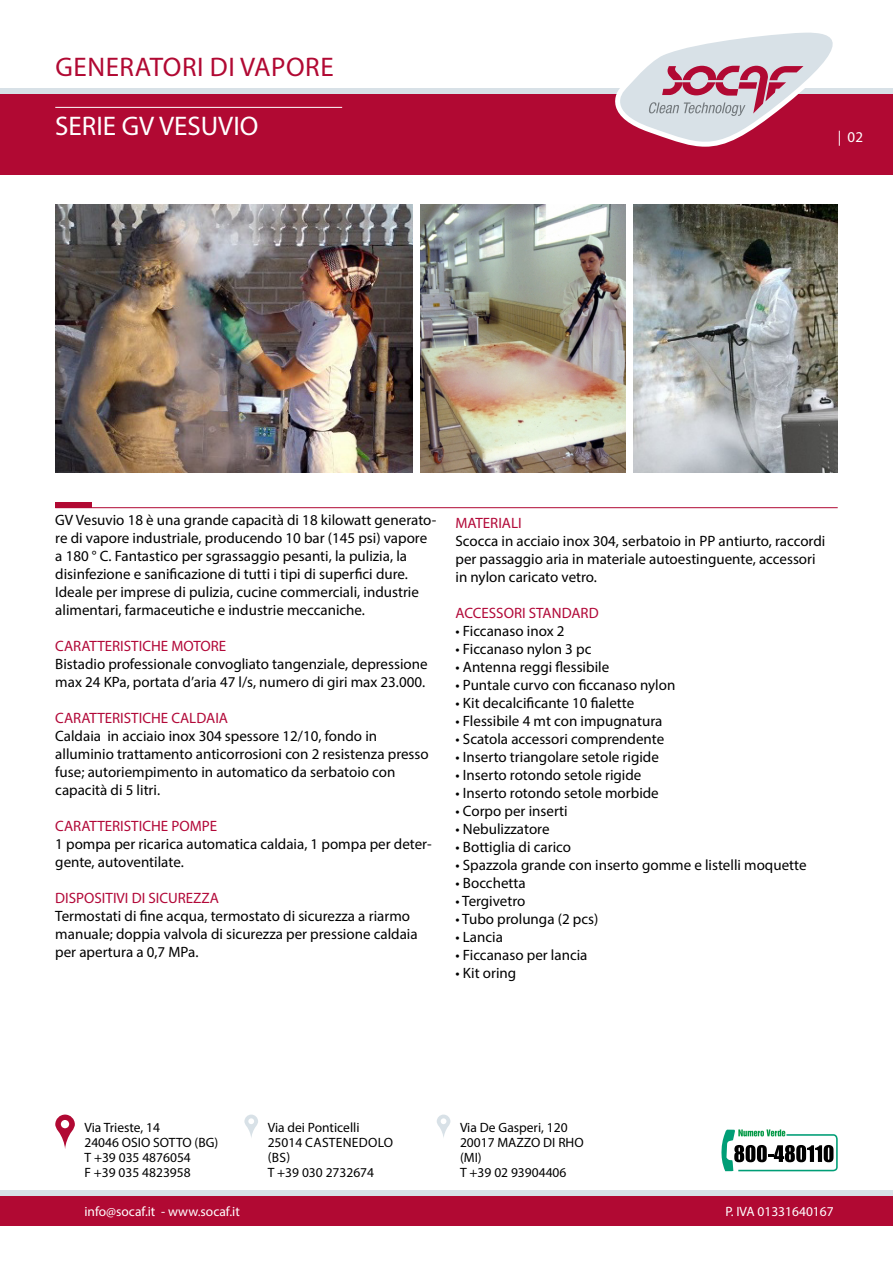
<style>
.page{position:relative;width:893px;height:1263px;background:#fff}
.page>*{position:absolute;margin:0;border:0;box-sizing:border-box;transform-origin:0 0}
.t1{font:27px "Myriad Pro";letter-spacing:.02em;color:#b10933}
.t2{font:27px "Myriad Pro";color:#fff}
.t3{font:15px/18px "Myriad Pro";color:#000}
.t4{font:15px "Myriad Pro";color:#b20838}
.t5{font:15px "Myriad Pro";color:#fff}
.t6{font:13.5px/15px "Myriad Pro";color:#000}
.t7{font:13.5px "Myriad Pro";color:#fff}
</style>
<div class="page">
<div style="left:0;top:94px;width:893px;height:80px;background:#b10933"></div>
<div style="left:0;top:1196px;width:893px;height:29px;background:#b10933"></div>
<div style="left:0;top:88px;width:893px;height:6px;background:#d8e1e7"></div>
<div style="left:0;top:1190px;width:893px;height:6px;background:#d8e1e7"></div>
<hr style="left:55px;top:107px;width:287px;height:1px;background:#fff">
<svg style="left:55px;top:1114px;width:20px;height:35px"></svg>
<svg style="left:244px;top:1114px;width:14px;height:24px"></svg>
<svg style="left:437px;top:1114px;width:13px;height:24px"></svg>
<svg style="left:721px;top:1129px;width:117px;height:42px"></svg>
<img style="left:55px;top:204px;width:357px;height:268px">
<img style="left:634px;top:204px;width:204px;height:268px">
<img style="left:421px;top:204px;width:204px;height:268px">
<div style="left:55px;top:502px;width:36px;height:6px;background:#b10933"></div>
<hr style="left:55px;top:507px;width:783px;height:1px;background:#b10933">
<svg style="left:615px;top:32px;width:218px;height:115px"></svg>
<h1 class="t1" style="left:56px;top:50px;width:280px">GENERATORI DI VAPORE</h1>
<h1 class="t2" style="left:55px;top:109px;width:205px">SERIE GV VESUVIO</h1>
<p class="t5" style="left:838px;top:128px;width:27px">| 02</p>
<p class="t3" style="left:55px;top:510px;width:382px">GV Vesuvio 18 è una grande capacità di 18 kilowatt generato&shy;re di vapore industriale, producendo 10 bar (145 psi) vapore a 180 ° C. Fantastico per sgrassaggio pesanti, la pulizia, la disinfezione e sanificazione di tutti i tipi di superfici dure.<br>Ideale per imprese di pulizia, cucine commerciali, industrie alimentari, farmaceutiche e industrie meccaniche.</p>
<p class="t4" style="left:55px;top:636px;width:172px">CARATTERISTICHE MOTORE</p>
<p class="t3" style="left:55px;top:654px;width:374px">Bistadio professionale convogliato tangenziale, depressione max 24 KPa, portata d’aria 47 l/s, numero di giri max 23.000.</p>
<p class="t4" style="left:55px;top:708px;width:174px">CARATTERISTICHE CALDAIA</p>
<p class="t3" style="left:55px;top:726px;width:375px">Caldaia in acciaio inox 304 spessore 12/10, fondo in alluminio trattamento anticorrosioni con 2 resistenza presso fuse; autoriempimento in automatico da serbatoio con capacità di 5 litri.</p>
<p class="t4" style="left:55px;top:816px;width:163px">CARATTERISTICHE POMPE</p>
<p class="t3" style="left:55px;top:834px;width:378px">1 pompa per ricarica automatica caldaia, 1 pompa per deter&shy;gente, autoventilate.</p>
<p class="t4" style="left:55px;top:888px;width:165px">DISPOSITIVI DI SICUREZZA</p>
<p class="t3" style="left:55px;top:906px;width:364px">Termostati di fine acqua, termostato di sicurezza a riarmo manuale; doppia valvola di sicurezza per pressione caldaia per apertura a 0,7 MPa.</p>
<p class="t4" style="left:455px;top:514px;width:68px">MATERIALI</p>
<p class="t3" style="left:455px;top:532px;width:371px">Scocca in acciaio inox 304, serbatoio in PP antiurto, raccordi per passaggio aria in materiale autoestinguente, accessori in nylon caricato vetro.</p>
<p class="t4" style="left:455px;top:604px;width:145px">ACCESSORI STANDARD</p>
<p class="t3" style="left:455px;top:622px;width:111px">• Ficcanaso inox 2</p>
<p class="t3" style="left:455px;top:640px;width:137px">• Ficcanaso nylon 3 pc</p>
<p class="t3" style="left:455px;top:658px;width:155px">• Antenna reggi flessibile</p>
<p class="t3" style="left:455px;top:676px;width:221px">• Puntale curvo con ficcanaso nylon</p>
<p class="t3" style="left:455px;top:694px;width:180px">• Kit decalcificante 10 fialette</p>
<p class="t3" style="left:455px;top:712px;width:208px">• Flessibile 4 mt con impugnatura</p>
<p class="t3" style="left:455px;top:730px;width:210px">• Scatola accessori comprendente</p>
<p class="t3" style="left:455px;top:748px;width:205px">• Inserto triangolare setole rigide</p>
<p class="t3" style="left:455px;top:766px;width:187px">• Inserto rotondo setole rigide</p>
<p class="t3" style="left:455px;top:784px;width:205px">• Inserto rotondo setole morbide</p>
<p class="t3" style="left:455px;top:802px;width:114px">• Corpo per inserti</p>
<p class="t3" style="left:455px;top:820px;width:96px">• Nebulizzatore</p>
<p class="t3" style="left:455px;top:838px;width:117px">• Bottiglia di carico</p>
<p class="t3" style="left:455px;top:856px;width:353px">• Spazzola grande con inserto gomme e listelli moquette</p>
<p class="t3" style="left:455px;top:874px;width:72px">• Bocchetta</p>
<p class="t3" style="left:455px;top:892px;width:71px">• Tergivetro</p>
<p class="t3" style="left:455px;top:910px;width:144px">• Tubo prolunga (2 pcs)</p>
<p class="t3" style="left:455px;top:928px;width:49px">• Lancia</p>
<p class="t3" style="left:455px;top:946px;width:134px">• Ficcanaso per lancia</p>
<p class="t3" style="left:455px;top:964px;width:62px">• Kit oring</p>
<p class="t6" style="left:84px;top:1120px;width:135px">Via Trieste, 14<br>24046 OSIO SOTTO (BG)<br>T +39 035 4876054<br>F +39 035 4823958</p>
<p class="t6" style="left:268px;top:1120px;width:127px">Via dei Ponticelli<br>25014 CASTENEDOLO (BS)<br>T +39 030 2732674</p>
<p class="t6" style="left:460px;top:1120px;width:125px">Via De Gasperi, 120<br>20017 MAZZO DI RHO (MI)<br>T +39 02 93904406</p>
<p class="t7" style="left:84px;top:1202px;width:157px">info@socaf.it - www.socaf.it</p>
<p class="t7" style="left:725px;top:1202px;width:110px">P. IVA 01331640167</p>
</div>
